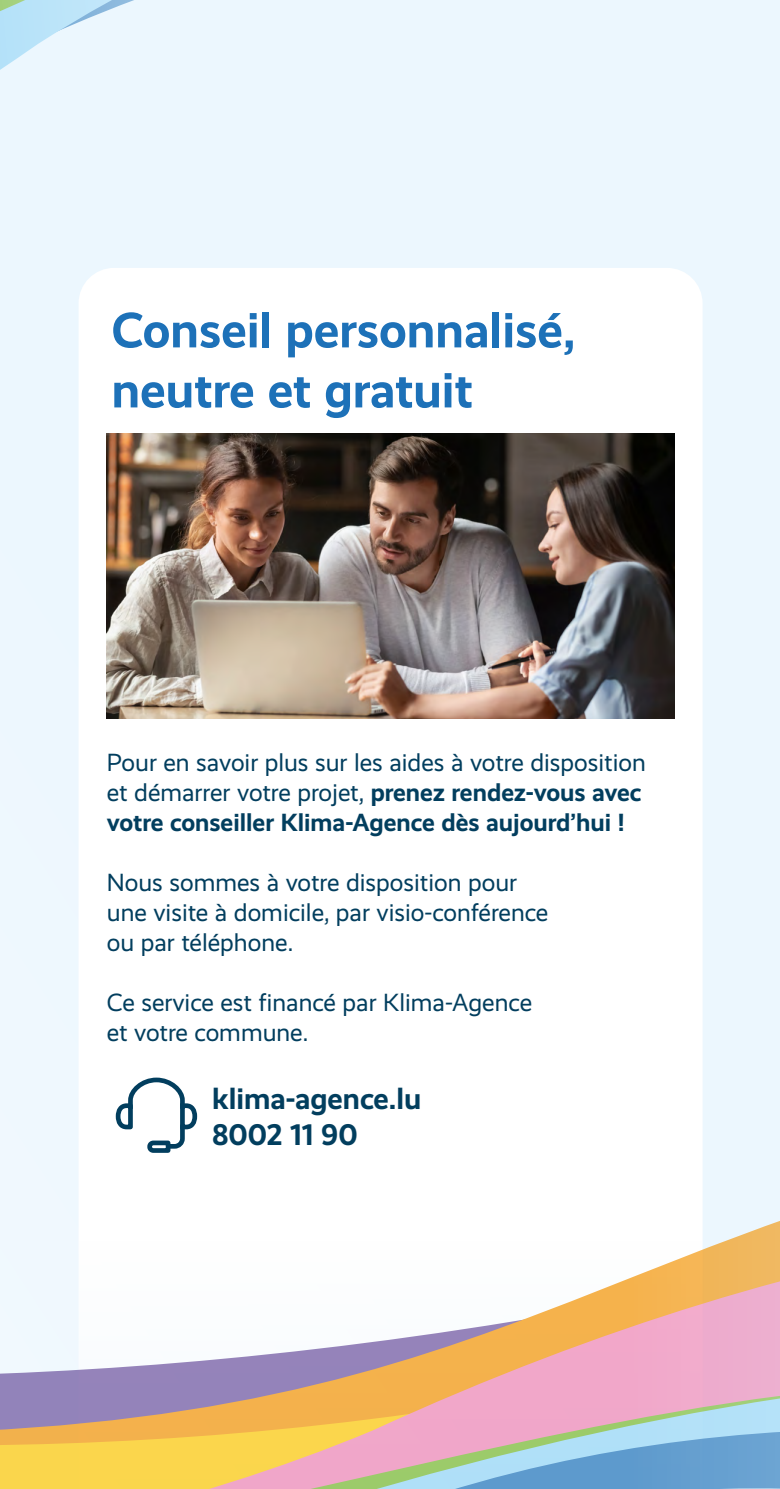
<style>
.page{position:relative;width:780px;height:1489px;background:#fff}
.page>*{position:absolute;margin:0;border:0;box-sizing:border-box;transform-origin:0 0}
.t1{font:700 50px/60px "Realist";color:#1d71b8}
.t2{font:700 30px/36px "Realist";color:#023e5e}
.t3{font:25px/30px "Realist";color:#023e5e}
.s1{font-weight:700}
</style>
<div class="page">
<div style="left:0;top:0;width:780px;height:1488px;background:#ecf7fe"></div>
<svg style="left:0;top:0;width:134px;height:70px"></svg>
<div style="left:79px;top:268px;width:623px;height:376px;background:#fff"></div>
<img style="left:107px;top:433px;width:567px;height:211px">
<svg style="left:79px;top:644px;width:624px;height:361px;background:#ece9e7"></svg>
<div style="left:79px;top:1005px;width:624px;height:195px;background:#fff"></div>
<div style="left:179px;top:1128px;width:524px;height:72px;background:#fff"></div>
<svg style="left:0;top:1200px;width:780px;height:288px"></svg>
<h1 class="t1" style="left:112px;top:300px;width:465px">Conseil personnalisé, neutre et gratuit</h1>
<p class="t3" style="left:107px;top:747px;width:540px">Pour en savoir plus sur les aides à votre disposition et démarrer votre projet, <span class="s1">prenez rendez-vous avec votre conseiller Klima-Agence dès aujourd’hui !</span></p>
<p class="t3" style="left:107px;top:867px;width:443px">Nous sommes à votre disposition pour une visite à domicile, par visio-conférence ou par téléphone.</p>
<p class="t3" style="left:107px;top:987px;width:426px">Ce service est financé par Klima-Agence et votre commune.</p>
<p class="t2" style="left:212px;top:1080px;width:210px">klima-agence.lu<br>8002 11 90</p>
</div>
